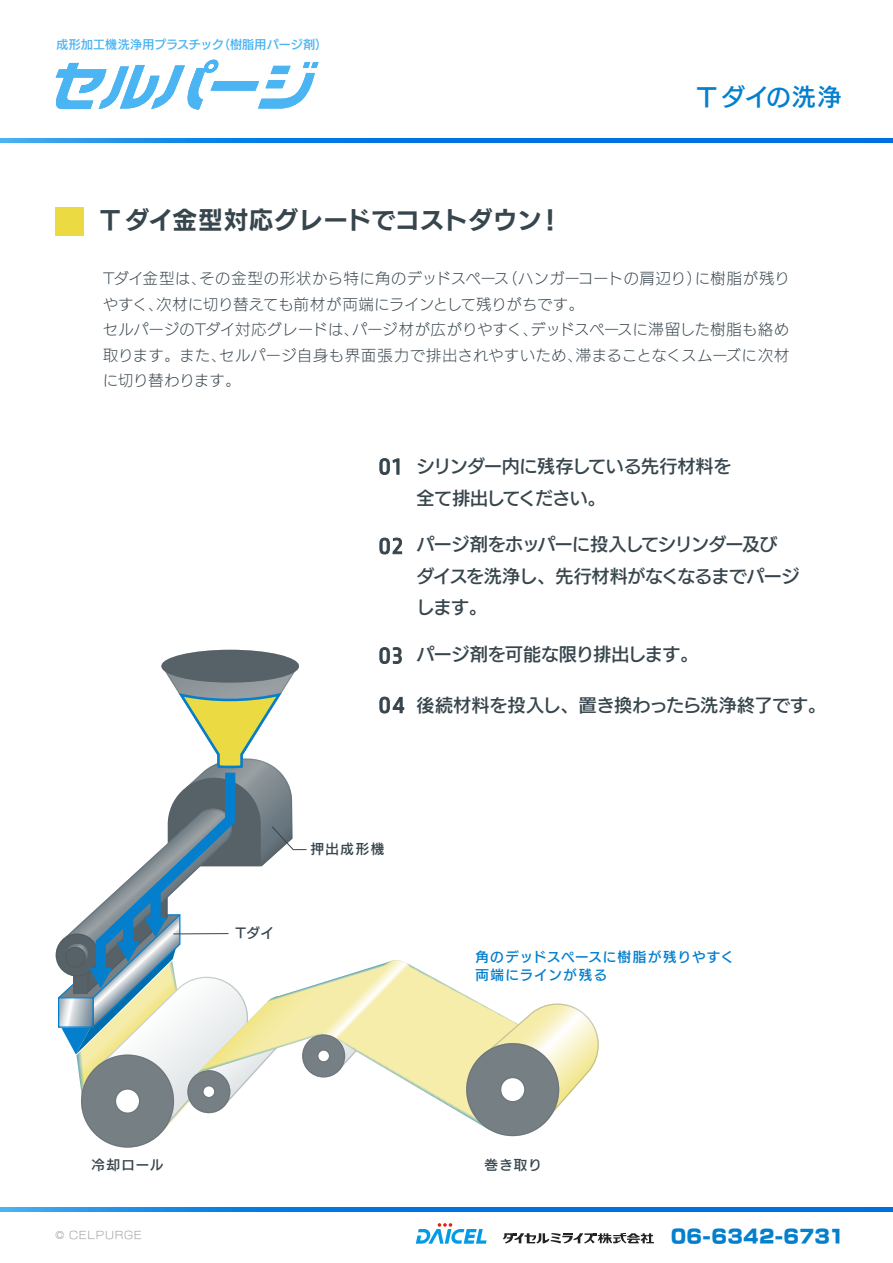
<style>
.page{position:relative;width:893px;height:1263px;background:#fff}
.page>*{position:absolute;margin:0;border:0;box-sizing:border-box;transform-origin:0 0}
.t1{font:24px "New Rodin Pro N B";letter-spacing:.02em;color:#37454d}
.t2{font:24px "New Rodin Pro N DB";letter-spacing:.015em;color:#037fcd}
.t3{font:18px/31.5px "New Rodin Pro N DB";letter-spacing:-.03em;color:#37454d}
.t4{font:18px "New Rodin Pro N DB";letter-spacing:-.01em;color:#37454d}
.t5{font:18px "New Rodin Pro N UB";letter-spacing:.045em;color:#037fcd}
.t6{font:15px/25.5px "New Rodin Pro N L";letter-spacing:.03em;color:#37454d}
.t7{font:13.5px/18px "New Rodin Pro N DB";letter-spacing:.085em;color:#037fcd}
.t8{font:13.5px "New Rodin Pro N DB";letter-spacing:.1em;color:#37454d}
.t9{font:12px "New Rodin Pro N DB";letter-spacing:.005em;color:#4bb4f3}
.t10{font:10.5px "New Rodin Pro N L";letter-spacing:.07em;color:#979797}
.s1{font-size:25.5px}
</style>
<div class="page">
<svg style="left:379px;top:458px;width:20px;height:17px"></svg>
<div style="left:56px;top:207px;width:28px;height:29px;background:#ecda43"></div>
<svg style="left:379px;top:538px;width:23px;height:16px"></svg>
<svg style="left:55px;top:647px;width:544px;height:501px"></svg>
<svg style="left:55px;top:60px;width:264px;height:50px"></svg>
<svg style="left:0;top:138px;width:893px;height:4px;background:#097ce4"></svg>
<svg style="left:0;top:1207px;width:893px;height:5px;background:#097ce4"></svg>
<svg style="left:416px;top:1223px;width:71px;height:21px"></svg>
<svg style="left:503px;top:1233px;width:151px;height:10px"></svg>
<p class="t9" style="left:56px;top:34px;width:272px">成形加工機洗浄用プラスチック（樹脂用パージ剤）</p>
<h1 class="t2" style="left:697px;top:77px;width:146px"><span class="s1">T</span> ダイの洗浄</h1>
<h1 class="t1" style="left:100px;top:199px;width:464px"><span class="s1">T</span> ダイ金型対応グレードでコストダウン！</h1>
<p class="t6" style="left:103px;top:264px;width:688px">Tダイ金型は、その金型の形状から特に角のデッドスペース（ハンガーコートの肩辺り）に樹脂が残りやすく、次材に切り替えても前材が両端にラインとして残りがちです。<br>セルパージのTダイ対応グレードは、パージ材が広がりやすく、デッドスペースに滞留した樹脂も絡め取ります。また、セルパージ自身も界面張力で排出されやすいため、滞まることなくスムーズに次材に切り替わります。</p>
<p class="t3" style="left:416px;top:449px;width:317px">シリンダー内に残存している先行材料を全て排出してください。</p>
<p class="t3" style="left:416px;top:527px;width:384px">パージ剤をホッパーに投入してシリンダー及びダイスを洗浄し、先行材料がなくなるまでパージします。</p>
<p class="t3" style="left:416px;top:636px;width:284px">パージ剤を可能な限り排出します。</p>
<p class="t4" style="left:416px;top:689px;width:411px">後続材料を投入し、置き換わったら洗浄終了です。</p>
<p class="t8" style="left:235px;top:921px;width:40px">Tダイ</p>
<p class="t8" style="left:310px;top:837px;width:75px">押出成形機</p>
<p class="t7" style="left:475px;top:946px;width:260px">角のデッドスペースに樹脂が残りやすく両端にラインが残る</p>
<p class="t8" style="left:91px;top:1153px;width:73px">冷却ロール</p>
<p class="t8" style="left:484px;top:1153px;width:59px">巻き取り</p>
<p class="t10" style="left:56px;top:1226px;width:87px">© CELPURGE</p>
<p class="t5" style="left:671px;top:1221px;width:175px">06-6342-6731</p>
</div>
